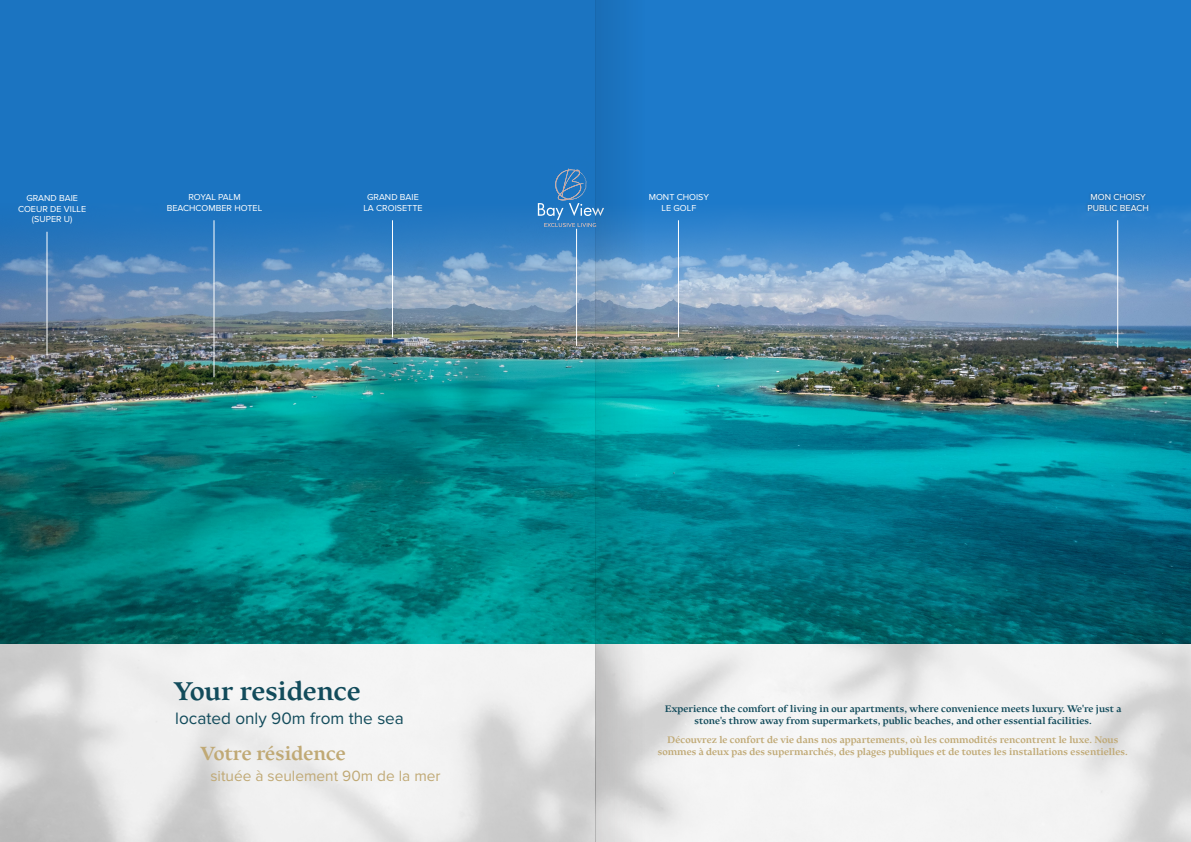
<style>
.page{position:relative;width:1191px;height:842px;background:#fff}
.page>*{position:absolute;margin:0;border:0;box-sizing:border-box;transform-origin:0 0}
.t1{font:700 27px "Elmhurst";color:#124b5b}
.t2{font:700 20px "Elmhurst";color:#c0a975}
.t3{font:17.1px "Proxima Nova";color:#124b5b}
.t4{font:15.4px "Proxima Nova";color:#c0a975}
.t5{font:700 10px/12px "Elmhurst";color:#c0a975;text-align:center}
.t6{font:700 10px/12px "Elmhurst";color:#124b5b;text-align:center}
.t7{font:9px/10.8px "Proxima Nova";color:#fff;text-align:center}
</style>
<div class="page">
<img style="left:0;top:643px;width:1191px;height:199px">
<img style="left:0;top:301px;width:1191px;height:342px">
<svg style="left:0;top:0;width:1191px;height:301px;background:#2d7ec6"></svg>
<hr style="left:46px;top:232px;width:1px;height:123px;background:#fff">
<hr style="left:392px;top:220px;width:1px;height:117px;background:#fff">
<hr style="left:678px;top:220px;width:1px;height:117px;background:#fff">
<hr style="left:576px;top:229px;width:1px;height:117px;background:#fff">
<hr style="left:1117px;top:220px;width:1px;height:128px;background:#fff">
<div style="left:1085px;top:191px;width:66px;height:23px;background:#231f20;opacity:.47"></div>
<hr style="left:213px;top:220px;width:1px;height:157px;background:#fff">
<svg style="left:538px;top:169px;width:57px;height:58px;background:#3a82c2"></svg>
<svg style="left:595px;top:0;width:52px;height:842px;background:#4b98b2"></svg>
<p class="t7" style="left:18px;top:192px;width:70px">GRAND BAIE<br>COEUR DE VILLE (SUPER U)</p>
<p class="t7" style="left:167px;top:192px;width:97px">ROYAL PALM<br>BEACHCOMBER HOTEL</p>
<p class="t7" style="left:363px;top:192px;width:61px">GRAND BAIE<br>LA CROISETTE</p>
<p class="t7" style="left:649px;top:192px;width:62px">MONT CHOISY<br>LE GOLF</p>
<p class="t7" style="left:1087px;top:192px;width:63px">MON CHOISY<br>PUBLIC BEACH</p>
<h1 class="t1" style="left:174px;top:676px;width:188px">Your residence</h1>
<h3 class="t3" style="left:175px;top:709px;width:230px">located only 90m from the sea</h3>
<h2 class="t2" style="left:201px;top:742px;width:147px">Votre résidence</h2>
<h3 class="t4" style="left:210px;top:767px;width:232px">située à seulement 90m de la mer</h3>
<p class="t6" style="left:665px;top:703px;width:458px">Experience the comfort of living in our apartments, where convenience meets luxury. We're just a stone's throw away from supermarkets, public beaches, and other essential facilities.</p>
<p class="t5" style="left:658px;top:734px;width:471px">Découvrez le confort de vie dans nos appartements, où les commodités rencontrent le luxe. Nous sommes à deux pas des supermarchés, des plages publiques et de toutes les installations essentielles.</p>
</div>
